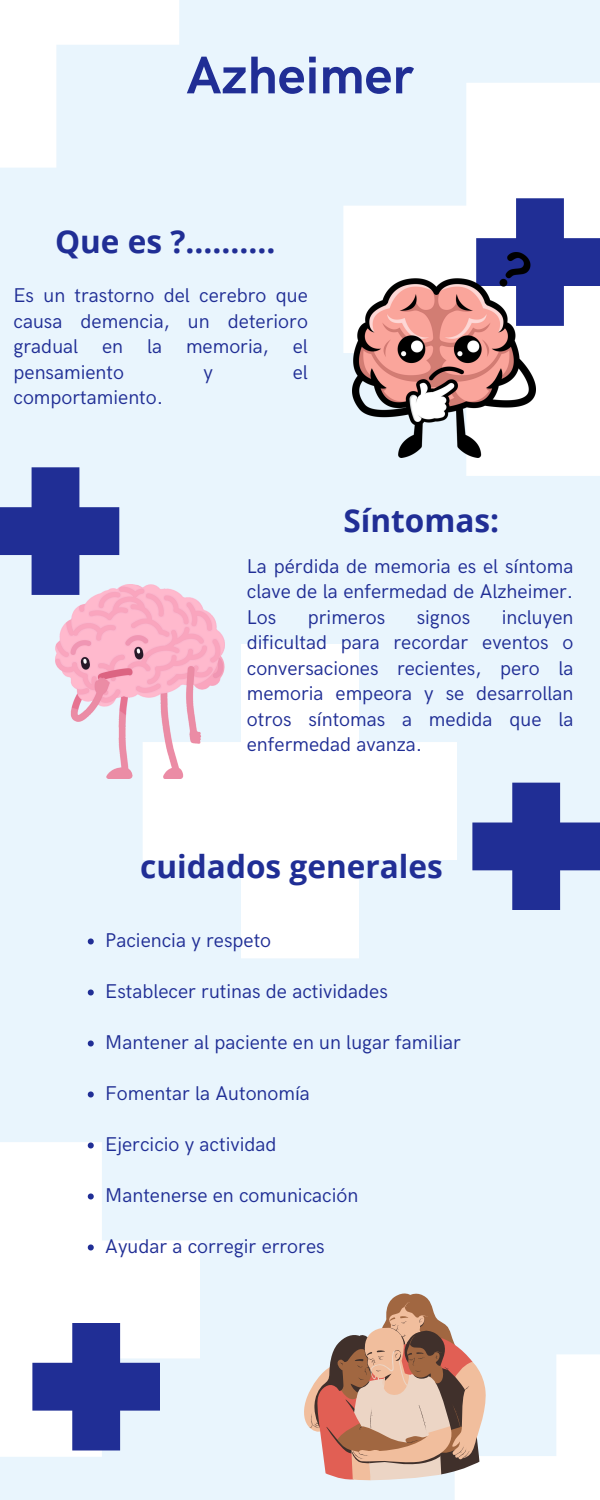
<style>
.page{position:relative;width:600px;height:1500px;background:#e9f5fd}
.page>*{position:absolute;margin:0;border:0;box-sizing:border-box;transform-origin:0 0}
.t1{font:700 53.2px "HK Grotesk";color:#202e95}
.t2{font:700 31.6px "Open Sans";color:#202e95}
.t3{font:20px/25.5px "HK Grotesk";color:#202e95;text-align:justify}
</style>
<div class="page">
<svg style="left:343px;top:83px;width:257px;height:393px;fill:#fff"></svg>
<svg style="left:0;top:0;width:179px;height:168px"></svg>
<svg style="left:143px;top:644px;width:314px;height:314px;fill:#fff"></svg>
<svg style="left:0;top:1142px;width:200px;height:315px;fill:#fff"></svg>
<svg style="left:0;top:467px;width:119px;height:128px"></svg>
<svg style="left:476px;top:198px;width:124px;height:128px;background:#7880be"></svg>
<svg style="left:472px;top:783px;width:128px;height:127px"></svg>
<svg style="left:32px;top:1323px;width:128px;height:127px;background:#767fbe"></svg>
<svg style="left:455px;top:1354px;width:145px;height:146px;fill:#fff"></svg>
<svg style="left:304px;top:1293px;width:183px;height:187px"></svg>
<img style="left:353px;top:252px;width:183px;height:206px">
<img style="left:56px;top:585px;width:168px;height:193px">
<svg style="left:88px;top:938px;width:6px;height:6px"></svg>
<svg style="left:88px;top:989px;width:6px;height:6px"></svg>
<svg style="left:88px;top:1040px;width:6px;height:6px"></svg>
<svg style="left:88px;top:1091px;width:6px;height:6px"></svg>
<svg style="left:88px;top:1142px;width:6px;height:6px"></svg>
<svg style="left:88px;top:1193px;width:6px;height:6px"></svg>
<svg style="left:88px;top:1244px;width:6px;height:6px"></svg>
<h2 class="t1" style="left:186px;top:45px;width:229px">Azheimer</h2>
<p class="t2" style="left:55px;top:219px;width:222px">Que es ?..........</p>
<p class="t3" style="left:14px;top:284px;width:296px">Es un trastorno del cerebro que causa demencia, un deterioro gradual en la memoria, el pensamiento</p>
<p class="t3" style="left:204px;top:360px;width:11px">y</p>
<p class="t3" style="left:293px;top:360px;width:17px">el</p>
<p class="t3" style="left:14px;top:386px;width:151px">comportamiento.</p>
<p class="t2" style="left:343px;top:499px;width:157px">Síntomas:</p>
<h2 class="t3" style="left:247px;top:554px;width:328px">La pérdida de memoria es el síntoma clave de la enfermedad de Alzheimer.<br>Los</h2>
<h2 class="t3" style="left:247px;top:605px;width:328px;text-indent:255px">incluyen dificultad para recordar eventos o conversaciones recientes, pero la memoria empeora y se desarrollan otros síntomas a medida que la enfermedad avanza.</h2>
<h2 class="t3" style="left:308px;top:605px;width:79px">primeros</h2>
<h2 class="t3" style="left:417px;top:605px;width:55px">signos</h2>
<p class="t2" style="left:140px;top:844px;width:304px">cuidados generales</p>
<p class="t3" style="left:105px;top:929px;width:167px">Paciencia y respeto</p>
<h2 class="t3" style="left:105px;top:980px;width:284px">Establecer rutinas de actividades</h2>
<p class="t3" style="left:105px;top:1031px;width:357px">Mantener al paciente en un lugar familiar</p>
<p class="t3" style="left:105px;top:1082px;width:206px">Fomentar la Autonomía</p>
<p class="t3" style="left:105px;top:1133px;width:173px">Ejercicio y actividad</p>
<p class="t3" style="left:105px;top:1184px;width:255px">Mantenerse en comunicación</p>
<p class="t3" style="left:105px;top:1235px;width:221px">Ayudar a corregir errores</p>
</div>
